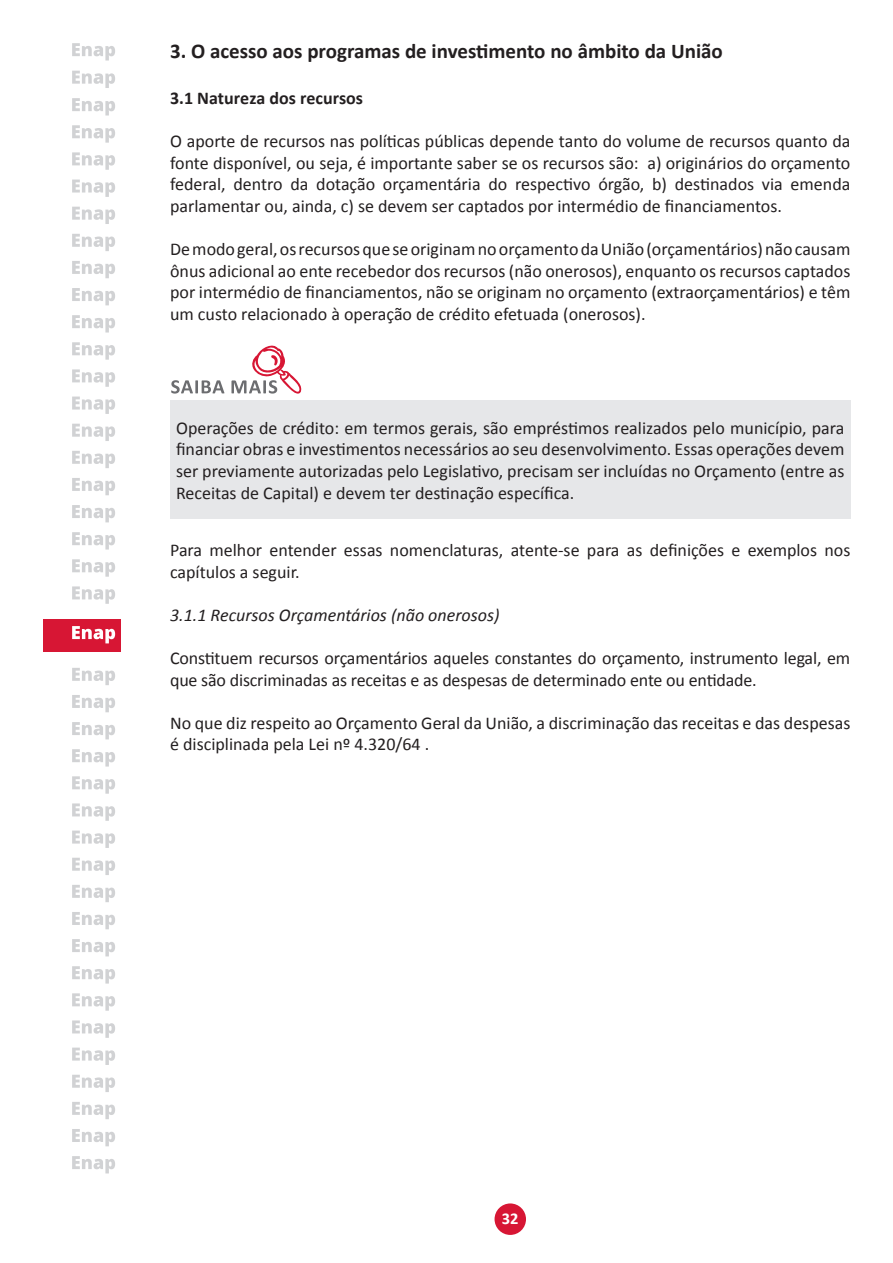
<style>
.page{position:relative;width:893px;height:1263px;background:#fff}
.page>*{position:absolute;margin:0;border:0;box-sizing:border-box;transform-origin:0 0}
.t1{font:700 21px "Calibri";color:#231f20}
.t2{font:18px/21.6px "Calibri";color:#231f20;text-align:justify}
.t3{font:italic 18px "Calibri";color:#231f20}
.t4{font:700 18px "Calibri";color:#231f20}
.t5{font:700 16.5px "Calibri";color:#fff}
</style>
<div class="page">
<div style="left:495px;top:1203px;width:31px;height:32px;background:#d71634;border-radius:50%"></div>
<div style="left:44px;top:619px;width:77px;height:32px;background:#d71634"></div>
<svg style="left:72px;top:626px;width:43px;height:17px"></svg>
<svg style="left:72px;top:98px;width:43px;height:17px"></svg>
<svg style="left:72px;top:125px;width:43px;height:18px"></svg>
<svg style="left:72px;top:152px;width:43px;height:18px"></svg>
<svg style="left:72px;top:180px;width:43px;height:17px"></svg>
<svg style="left:72px;top:207px;width:43px;height:17px"></svg>
<svg style="left:72px;top:234px;width:43px;height:17px"></svg>
<svg style="left:72px;top:261px;width:43px;height:17px"></svg>
<svg style="left:72px;top:288px;width:43px;height:17px"></svg>
<svg style="left:72px;top:315px;width:43px;height:17px"></svg>
<svg style="left:72px;top:342px;width:43px;height:18px"></svg>
<svg style="left:72px;top:369px;width:43px;height:18px"></svg>
<svg style="left:72px;top:397px;width:43px;height:17px"></svg>
<svg style="left:72px;top:424px;width:43px;height:17px"></svg>
<svg style="left:72px;top:451px;width:43px;height:17px"></svg>
<svg style="left:72px;top:478px;width:43px;height:17px"></svg>
<svg style="left:72px;top:505px;width:43px;height:17px"></svg>
<svg style="left:72px;top:532px;width:43px;height:17px"></svg>
<svg style="left:72px;top:559px;width:43px;height:18px"></svg>
<svg style="left:72px;top:586px;width:43px;height:18px"></svg>
<svg style="left:72px;top:668px;width:43px;height:17px"></svg>
<svg style="left:72px;top:695px;width:43px;height:17px"></svg>
<svg style="left:72px;top:722px;width:43px;height:17px"></svg>
<svg style="left:72px;top:749px;width:43px;height:17px"></svg>
<svg style="left:72px;top:776px;width:43px;height:18px"></svg>
<svg style="left:72px;top:803px;width:43px;height:18px"></svg>
<svg style="left:72px;top:830px;width:43px;height:18px"></svg>
<svg style="left:72px;top:858px;width:43px;height:17px"></svg>
<svg style="left:72px;top:885px;width:43px;height:17px"></svg>
<svg style="left:72px;top:912px;width:43px;height:17px"></svg>
<svg style="left:72px;top:939px;width:43px;height:17px"></svg>
<svg style="left:72px;top:966px;width:43px;height:17px"></svg>
<svg style="left:72px;top:993px;width:43px;height:18px"></svg>
<svg style="left:72px;top:1020px;width:43px;height:18px"></svg>
<svg style="left:72px;top:1047px;width:43px;height:18px"></svg>
<svg style="left:72px;top:1075px;width:43px;height:17px"></svg>
<svg style="left:72px;top:1102px;width:43px;height:17px"></svg>
<svg style="left:72px;top:1129px;width:43px;height:17px"></svg>
<svg style="left:72px;top:1156px;width:43px;height:17px"></svg>
<svg style="left:72px;top:71px;width:43px;height:17px"></svg>
<svg style="left:72px;top:43px;width:43px;height:18px"></svg>
<svg style="left:171px;top:380px;width:53px;height:14px"></svg>
<svg style="left:231px;top:345px;width:71px;height:49px"></svg>
<div style="left:170px;top:400px;width:680px;height:119px;background:#e6e7e9"></div>
<p class="t1" style="left:170px;top:38px;width:554px">3. O acesso aos programas de investimento no âmbito da União</p>
<p class="t4" style="left:170px;top:87px;width:195px">3.1 Natureza dos recursos</p>
<p class="t2" style="left:170px;top:129px;width:682px">O aporte de recursos nas políticas públicas depende tanto do volume de recursos quanto da fonte disponível, ou seja, é importante saber se os recursos são: a) originários do orçamento federal, dentro da dotação orçamentária do respectivo órgão, b) destinados via emenda parlamentar ou, ainda, c) se devem ser captados por intermédio de financiamentos.</p>
<p class="t2" style="left:170px;top:237px;width:682px">De modo geral, os recursos que se originam no orçamento da União (orçamentários) não causam ônus adicional ao ente recebedor dos recursos (não onerosos), enquanto os recursos captados por intermédio de financiamentos, não se originam no orçamento (extraorçamentários) e têm um custo relacionado à operação de crédito efetuada (onerosos).</p>
<p class="t2" style="left:176px;top:416px;width:670px">Operações de crédito: em termos gerais, são empréstimos realizados pelo município, para financiar obras e investimentos necessários ao seu desenvolvimento. Essas operações devem ser previamente autorizadas pelo Legislativo, precisam ser incluídas no Orçamento (entre as Receitas de Capital) e devem ter destinação específica.</p>
<p class="t2" style="left:170px;top:538px;width:682px">Para melhor entender essas nomenclaturas, atente-se para as definições e exemplos nos capítulos a seguir.</p>
<p class="t3" style="left:170px;top:604px;width:331px">3.1.1 Recursos Orçamentários (não onerosos)</p>
<p class="t2" style="left:170px;top:646px;width:682px">Constituem recursos orçamentários aqueles constantes do orçamento, instrumento legal, em que são discriminadas as receitas e as despesas de determinado ente ou entidade.</p>
<p class="t2" style="left:170px;top:711px;width:682px">No que diz respeito ao Orçamento Geral da União, a discriminação das receitas e das despesas é disciplinada pela Lei nº 4.320/64 .</p>
<p class="t5" style="left:502px;top:1208px;width:18px">32</p>
</div>
